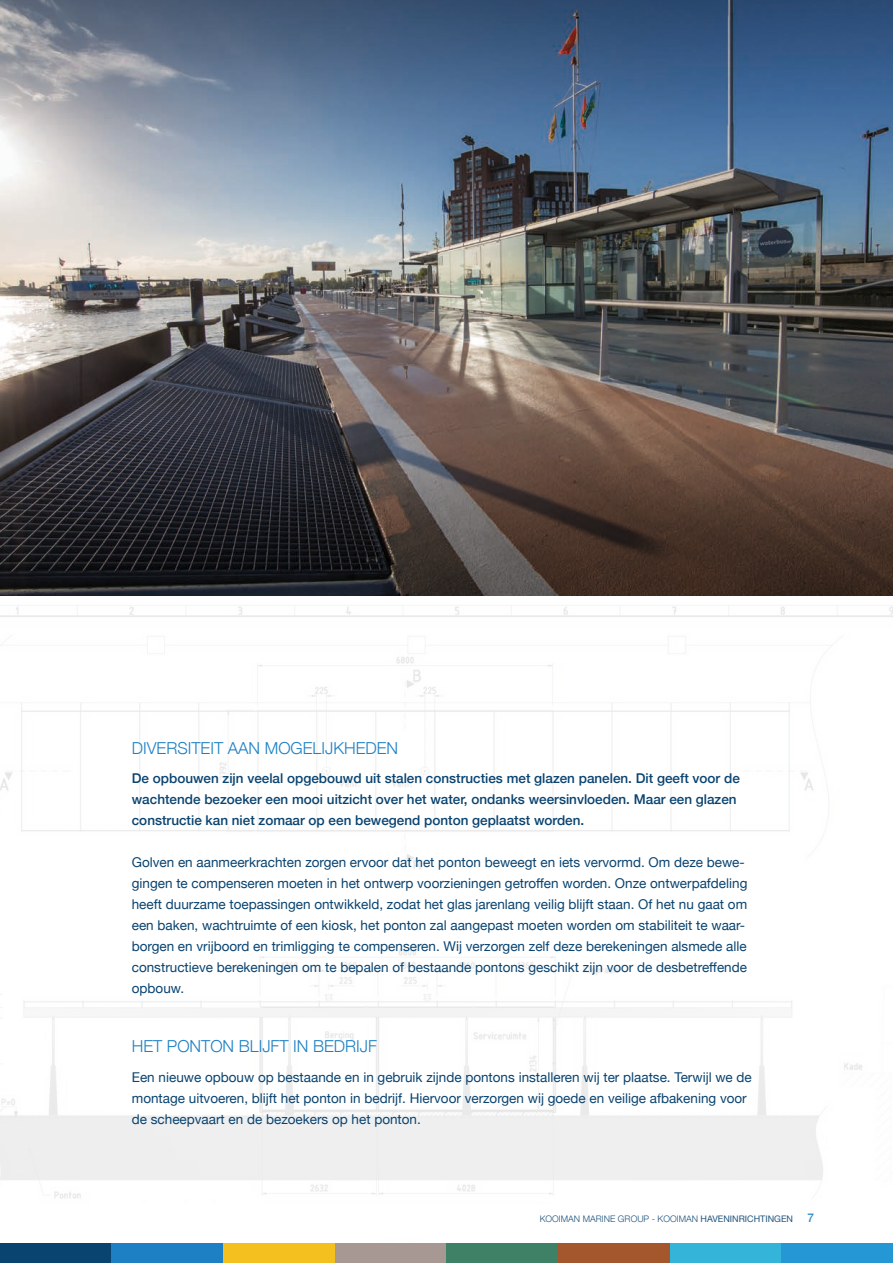
<style>
.page{position:relative;width:893px;height:1263px;background:#fff}
.page>*{position:absolute;margin:0;border:0;box-sizing:border-box;transform-origin:0 0}
.t1{font:300 16.5px "Helvetica Neue";color:#1d80c4}
.t2{font:13.5px/21px "Helvetica Neue";color:#094370}
.t3{font:500 13.5px/21px "Helvetica Neue";color:#094370}
.t4{font:300 9px "Helvetica Neue";color:#094370}
.s1{font-weight:400}
.s2{font-weight:500;font-size:12px;color:#1d80c4}
</style>
<div class="page">
<img style="left:1px;top:0;width:892px;height:1244px">
<img style="left:0;top:0;width:1px;height:1263px">
<div style="left:0;top:1244px;width:112px;height:19px;background:#094370"></div>
<div style="left:112px;top:1244px;width:111px;height:19px;background:#1d80c4"></div>
<div style="left:223px;top:1244px;width:112px;height:19px;background:#f3c01f"></div>
<div style="left:335px;top:1244px;width:111px;height:19px;background:#a79893"></div>
<div style="left:446px;top:1244px;width:112px;height:19px;background:#3f8166"></div>
<div style="left:558px;top:1244px;width:112px;height:19px;background:#a4572c"></div>
<div style="left:670px;top:1244px;width:111px;height:19px;background:#35b4d9"></div>
<div style="left:781px;top:1244px;width:112px;height:19px;background:#2697d5"></div>
<p class="t1" style="left:132px;top:734px;width:268px">DIVERSITEIT AAN MOGELIJKHEDEN</p>
<p class="t3" style="left:132px;top:767px;width:609px">De opbouwen zijn veelal opgebouwd uit stalen constructies met glazen panelen. Dit geeft voor de wachtende bezoeker een mooi uitzicht over het water, ondanks weersinvloeden. Maar een glazen constructie kan niet zomaar op een bewegend ponton geplaatst worden.</p>
<p class="t2" style="left:132px;top:853px;width:617px">Golven en aanmeerkrachten zorgen ervoor dat het ponton beweegt en iets vervormd. Om deze bewe&shy;gingen te compenseren moeten in het ontwerp voorzieningen getroffen worden. Onze ontwerpafdeling heeft duurzame toepassingen ontwikkeld, zodat het glas jarenlang veilig blijft staan. Of het nu gaat om een baken, wachtruimte of een kiosk, het ponton zal aangepast moeten worden om stabiliteit te waar&shy;borgen en vrijboord en trimligging te compenseren. Wij verzorgen zelf deze berekeningen alsmede alle constructieve berekeningen om te bepalen of bestaande pontons geschikt zijn voor de desbetreffende opbouw.</p>
<p class="t1" style="left:132px;top:1033px;width:247px">HET PONTON BLIJFT IN BEDRIJF</p>
<p class="t2" style="left:132px;top:1067px;width:622px">Een nieuwe opbouw op bestaande en in gebruik zijnde pontons installeren wij ter plaatse. Terwijl we de montage uitvoeren, blijft het ponton in bedrijf. Hiervoor verzorgen wij goede en veilige afbakening voor de scheepvaart en de bezoekers op het ponton.</p>
<p class="t4" style="left:540px;top:1211px;width:276px">KOOIMAN MARINE GROUP - KOOIMAN <span class="s1">HAVENINRICHTINGEN</span> <span class="s2">7</span></p>
</div>
